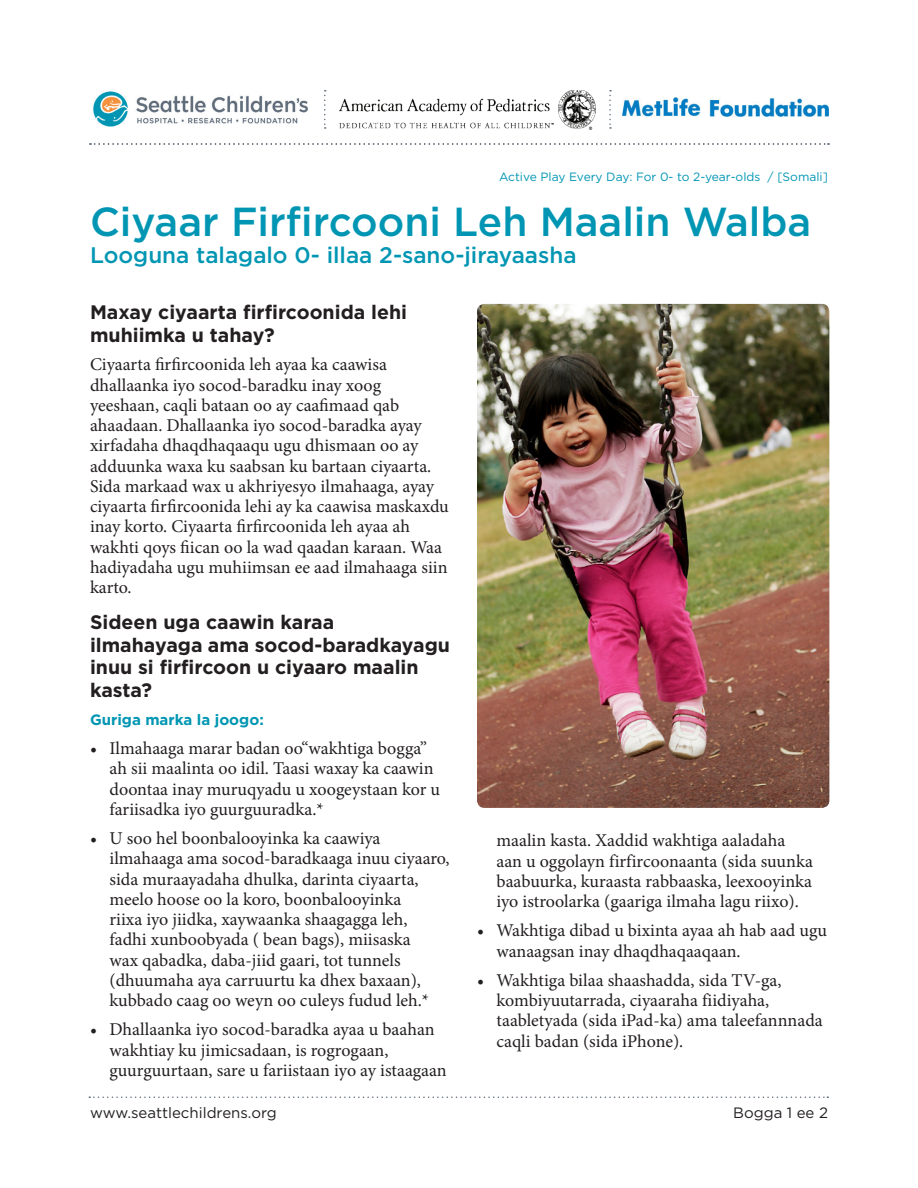
<style>
.page{position:relative;width:918px;height:1188px;background:#fff}
.page>*{position:absolute;margin:0;border:0;box-sizing:border-box;transform-origin:0 0}
.t1{font:500 40.5px "Gotham";color:#0096b3}
.Subtitle{font:500 22.5px "Gotham";color:#0096b3}
.Subhead_1{font:700 19.5px/22.5px "Gotham";color:#231f20}
.Bullet_text{font:18px/20.2px "Minion Pro";color:#231f20}
.Text_first_para{font:18px/20.2px "Minion Pro";color:#231f20}
.t2{font:15px "Gotham";color:#231f20}
.Subhead_2{font:700 15px "Gotham";color:#0096b3}
.t3{font:12px "Gotham";color:#0096b3}
</style>
<div class="page">
<svg style="left:89px;top:1096px;width:739px;height:2px"></svg>
<img style="left:93px;top:91px;width:215px;height:36px">
<svg style="left:90px;top:143px;width:739px;height:2px"></svg>
<svg style="left:324px;top:90px;width:2px;height:39px"></svg>
<svg style="left:609px;top:90px;width:2px;height:39px"></svg>
<img style="left:623px;top:98px;width:206px;height:19px">
<img style="left:340px;top:90px;width:256px;height:39px">
<img style="left:477px;top:304px;width:352px;height:504px">
<p class="t3" style="left:499px;top:169px;width:330px">Active Play Every Day: For 0- to 2-year-olds / [Somali]</p>
<p class="t1" style="left:90px;top:195px;width:723px">Ciyaar Firfircooni Leh Maalin Walba</p>
<p class="Subtitle" style="left:90px;top:240px;width:488px">Looguna talagalo 0- illaa 2-sano-jirayaasha</p>
<p class="Subhead_1" style="left:90px;top:301px;width:319px">Maxay ciyaarta firfircoonida lehi muhiimka u tahay?</p>
<p class="Text_first_para" style="left:90px;top:355px;width:360px">Ciyaarta firfircoonida leh ayaa ka caawisa dhallaanka iyo socod-baradku inay xoog yeeshaan, caqli bataan oo ay caafimaad qab ahaadaan. Dhallaanka iyo socod-baradka ayay xirfadaha dhaqdhaqaaqu ugu dhismaan oo ay adduunka waxa ku saabsan ku bartaan ciyaarta.<br>Sida markaad wax u akhriyesyo ilmahaaga, ayay ciyaarta firfircoonida lehi ay ka caawisa maskaxdu inay korto. Ciyaarta firfircoonida leh ayaa ah wakhti qoys fiican oo la wad qaadan karaan. Waa hadiyadaha ugu muhiimsan ee aad ilmahaaga siin karto.</p>
<p class="Subhead_1" style="left:90px;top:611px;width:362px">Sideen uga caawin karaa ilmahayaga ama socod-baradkayagu inuu si firfircoon u ciyaaro maalin kasta?</p>
<p class="Subhead_2" style="left:90px;top:710px;width:175px">Guriga marka la joogo:</p>
<p class="Bullet_text" style="left:110px;top:738px;width:332px;text-indent:-20px">• Ilmahaaga marar badan oo“wakhtiga bogga” ah sii maalinta oo idil. Taasi waxay ka caawin doontaa inay muruqyadu u xoogeystaan kor u fariisadka iyo guurguuradka.*</p>
<p class="Bullet_text" style="left:110px;top:828px;width:342px;text-indent:-20px">• U soo hel boonbalooyinka ka caawiya ilmahaaga ama socod-baradkaaga inuu ciyaaro, sida muraayadaha dhulka, darinta ciyaarta, meelo hoose oo la koro, boonbalooyinka<br>riixa iyo jiidka, xaywaanka shaagagga leh,<br>fadhi xunboobyada ( bean bags), miisaska<br>wax qabadka, daba-jiid gaari, tot tunnels (dhuumaha aya carruurtu ka dhex baxaan), kubbado caag oo weyn oo culeys fudud leh.*</p>
<p class="Bullet_text" style="left:110px;top:1020px;width:339px;text-indent:-20px">• Dhallaanka iyo socod-baradka ayaa u baahan wakhtiay ku jimicsadaan, is rogrogaan, guurguurtaan, sare u fariistaan iyo ay istaagaan</p>
<p class="t2" style="left:90px;top:1103px;width:188px">www.seattlechildrens.org</p>
<p class="Bullet_text" style="left:496px;top:831px;width:318px">maalin kasta. Xaddid wakhtiga aaladaha aan u oggolayn firfircoonaanta (sida suunka baabuurka, kuraasta rabbaaska, leexooyinka iyo istroolarka (gaariga ilmaha lagu riixo).</p>
<p class="Bullet_text" style="left:496px;top:921px;width:332px;text-indent:-20px">• Wakhtiga dibad u bixinta ayaa ah hab aad ugu wanaagsan inay dhaqdhaqaaqaan.</p>
<p class="Bullet_text" style="left:496px;top:970px;width:328px;text-indent:-20px">• Wakhtiga bilaa shaashadda, sida TV-ga, kombiyuutarrada, ciyaaraha fiidiyaha, taabletyada (sida iPad-ka) ama taleefannnada caqli badan (sida iPhone).</p>
<p class="t2" style="left:733px;top:1103px;width:96px">Bogga 1 ee 2</p>
</div>
